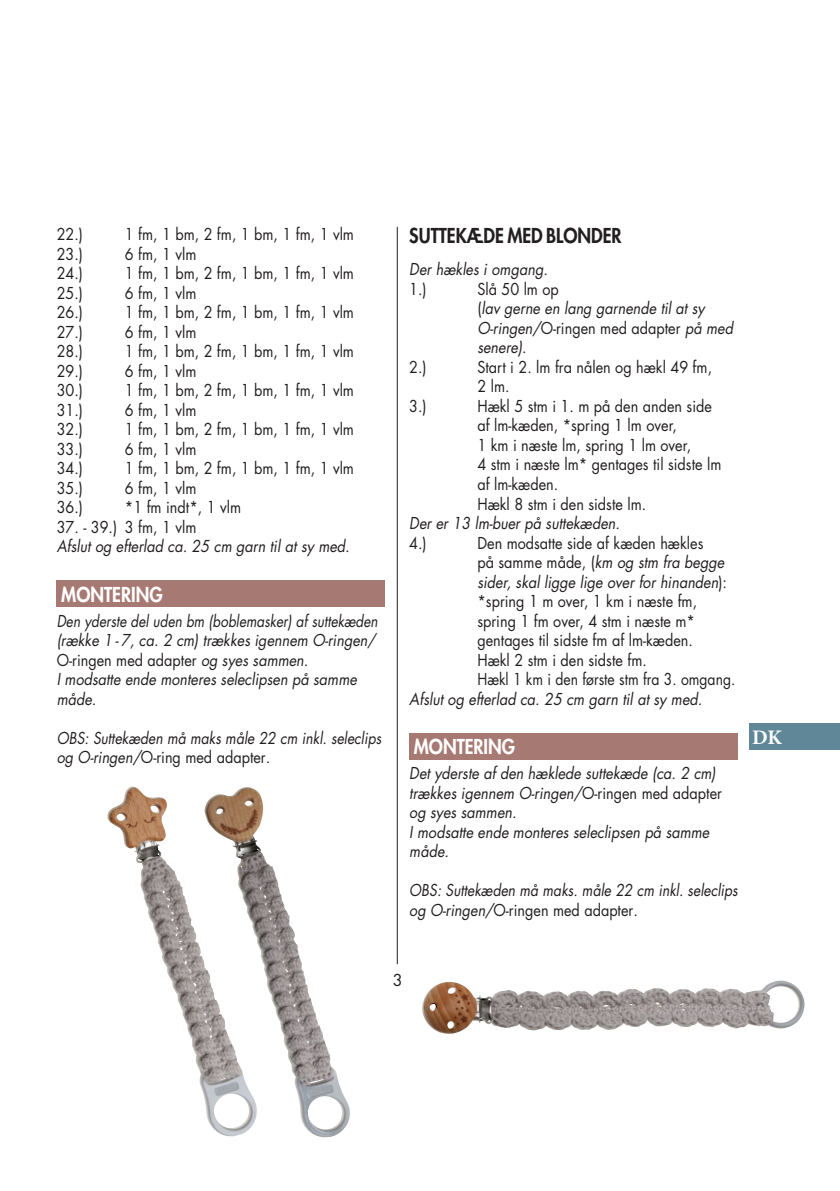
<style>
.page{position:relative;width:840px;height:1191px;background:#fff}
.page>*{position:absolute;margin:0;border:0;box-sizing:border-box;transform-origin:0 0}
.t1{font:700 20.6px "Minion Pro";color:#fff}
.t2{font:800 20px "Futura Std";color:#231f20;scale:.9 1}
.t3{font:800 20px "Futura Std";color:#fff;scale:.9 1}
.t4{font:16px/19.4px "Futura Std";color:#231f20;scale:.9 1}
.t5{font:italic 16px/19.6px "Futura Std";color:#231f20;scale:.9 1}
.t6{font:italic 16px/19.6px "Futura Std";color:#231f20;scale:.85 1}
.t7{font:italic 16px/19.6px "Futura Std";color:#231f20;scale:.87 1}
.t8{font:16px "Futura Std";color:#231f20}
.s1{font-style:normal}
.s2{font-style:italic}
</style>
<div class="page">
<hr style="left:397px;top:227px;width:1px;height:737px;background:#231f20">
<div style="left:748px;top:723px;width:91px;height:27px;background:#5f8798"></div>
<div style="left:57px;top:580px;width:327px;height:27px;background:#a77973"></div>
<div style="left:409px;top:733px;width:328px;height:26px;background:#a77973"></div>
<img style="left:107px;top:786px;width:147px;height:309px">
<img style="left:204px;top:789px;width:146px;height:349px">
<img style="left:422px;top:982px;width:346px;height:52px">
<p class="t4" style="left:57px;top:225px;width:31px">22.)</p>
<p class="t4" style="left:125px;top:225px;width:256px">1 fm, 1 bm, 2 fm, 1 bm, 1 fm, 1 vlm</p>
<p class="t4" style="left:57px;top:244px;width:31px">23.)</p>
<p class="t4" style="left:125px;top:244px;width:81px">6 fm, 1 vlm</p>
<p class="t4" style="left:57px;top:264px;width:31px">24.)</p>
<p class="t4" style="left:125px;top:264px;width:256px">1 fm, 1 bm, 2 fm, 1 bm, 1 fm, 1 vlm</p>
<p class="t4" style="left:57px;top:283px;width:31px">25.)</p>
<p class="t4" style="left:125px;top:283px;width:81px">6 fm, 1 vlm</p>
<p class="t4" style="left:57px;top:303px;width:31px">26.)</p>
<p class="t4" style="left:125px;top:303px;width:256px">1 fm, 1 bm, 2 fm, 1 bm, 1 fm, 1 vlm</p>
<p class="t4" style="left:57px;top:322px;width:31px">27.)</p>
<p class="t4" style="left:125px;top:322px;width:81px">6 fm, 1 vlm</p>
<p class="t4" style="left:57px;top:342px;width:31px">28.)</p>
<p class="t4" style="left:125px;top:342px;width:256px">1 fm, 1 bm, 2 fm, 1 bm, 1 fm, 1 vlm</p>
<p class="t4" style="left:57px;top:361px;width:31px">29.)</p>
<p class="t4" style="left:125px;top:361px;width:81px">6 fm, 1 vlm</p>
<p class="t4" style="left:57px;top:381px;width:31px">30.)</p>
<p class="t4" style="left:125px;top:381px;width:256px">1 fm, 1 bm, 2 fm, 1 bm, 1 fm, 1 vlm</p>
<p class="t4" style="left:57px;top:400px;width:31px">31.)</p>
<p class="t4" style="left:125px;top:400px;width:81px">6 fm, 1 vlm</p>
<p class="t4" style="left:57px;top:420px;width:31px">32.)</p>
<p class="t4" style="left:125px;top:420px;width:256px">1 fm, 1 bm, 2 fm, 1 bm, 1 fm, 1 vlm</p>
<p class="t4" style="left:57px;top:439px;width:31px">33.)</p>
<p class="t4" style="left:125px;top:439px;width:81px">6 fm, 1 vlm</p>
<p class="t4" style="left:57px;top:459px;width:31px">34.)</p>
<p class="t4" style="left:125px;top:459px;width:256px">1 fm, 1 bm, 2 fm, 1 bm, 1 fm, 1 vlm</p>
<p class="t4" style="left:57px;top:478px;width:31px">35.)</p>
<p class="t4" style="left:125px;top:478px;width:81px">6 fm, 1 vlm</p>
<p class="t4" style="left:57px;top:498px;width:31px">36.)</p>
<p class="t4" style="left:125px;top:498px;width:131px">*1 fm indt*, 1 vlm</p>
<p class="t4" style="left:57px;top:517px;width:157px">37. - 39.) 3 fm, 1 vlm</p>
<p class="t5" style="left:57px;top:537px;width:327px">Afslut og efterlad ca. 25 cm garn til at sy med.</p>
<p class="t3" style="left:61px;top:581px;width:114px">MONTERING</p>
<p class="t6" style="left:57px;top:611px;width:379px">Den yderste del uden bm (boblemasker) af suttekæden (række 1 - 7, ca. 2 cm) trækkes igennem O-ringen/ <span class="s1">O-ringen med adapter</span> og syes sammen.<br>I modsatte ende monteres seleclipsen på samme måde.</p>
<p class="t7" style="left:57px;top:728px;width:374px">OBS: Suttekæden må maks måle 22 cm inkl. seleclips og O-ringen/<span class="s1">O-ring med adapter</span>.</p>
<p class="t2" style="left:409px;top:223px;width:237px">SUTTEKÆDE MED BLONDER</p>
<p class="t5" style="left:409px;top:260px;width:155px">Der hækles i omgang.</p>
<p class="t4" style="left:409px;top:279px;width:21px">1.)</p>
<p class="t5" style="left:477px;top:279px;width:285px"><span class="s1">Slå 50 lm op<br>(</span>lav gerne en lang garnende til at sy<br>O-ringen/<span class="s1">O-ringen med adapter</span> på med senere)<span class="s1">.</span></p>
<p class="t4" style="left:409px;top:357px;width:21px">2.)</p>
<p class="t4" style="left:477px;top:357px;width:262px">Start i 2. lm fra nålen og hækl 49 fm,<br>2 lm.</p>
<p class="t4" style="left:409px;top:396px;width:21px">3.)</p>
<p class="t4" style="left:477px;top:396px;width:272px">Hækl 5 stm i 1. m på den anden side af lm-kæden, *spring 1 lm over,<br>1 km i næste lm, spring 1 lm over,<br>4 stm i næste lm* gentages til sidste lm af lm-kæden.<br>Hækl 8 stm i den sidste lm.</p>
<p class="t5" style="left:409px;top:513px;width:235px">Der er 13 lm-buer på suttekæden.</p>
<p class="t4" style="left:409px;top:533px;width:21px">4.)</p>
<p class="t4" style="left:477px;top:533px;width:288px">Den modsatte side af kæden hækles<br>på samme måde, (<span class="s2">km og stm fra begge sider, skal ligge lige over for hinanden</span>): *spring 1 m over, 1 km i næste fm, spring 1 fm over, 4 stm i næste m* gentages til sidste fm af lm-kæden.<br>Hækl 2 stm i den sidste fm.<br>Hækl 1 km i den første stm fra 3. omgang.</p>
<p class="t5" style="left:409px;top:689px;width:327px">Afslut og efterlad ca. 25 cm garn til at sy med.</p>
<p class="t3" style="left:413px;top:734px;width:114px">MONTERING</p>
<p class="t5" style="left:409px;top:763px;width:349px">Det yderste af den hæklede suttekæde (ca. 2 cm) trækkes igennem O-ringen/<span class="s1">O-ringen med adapter </span>og syes sammen.<br>I modsatte ende monteres seleclipsen på samme måde.</p>
<p class="t7" style="left:409px;top:880px;width:379px">OBS: Suttekæden må maks. måle 22 cm inkl. seleclips og O-ringen/<span class="s1">O-ringen med adapter</span>.</p>
<p class="t1" style="left:751px;top:723px;width:31px">DK</p>
<p class="t8" style="left:392px;top:969px;width:11px">3</p>
</div>
